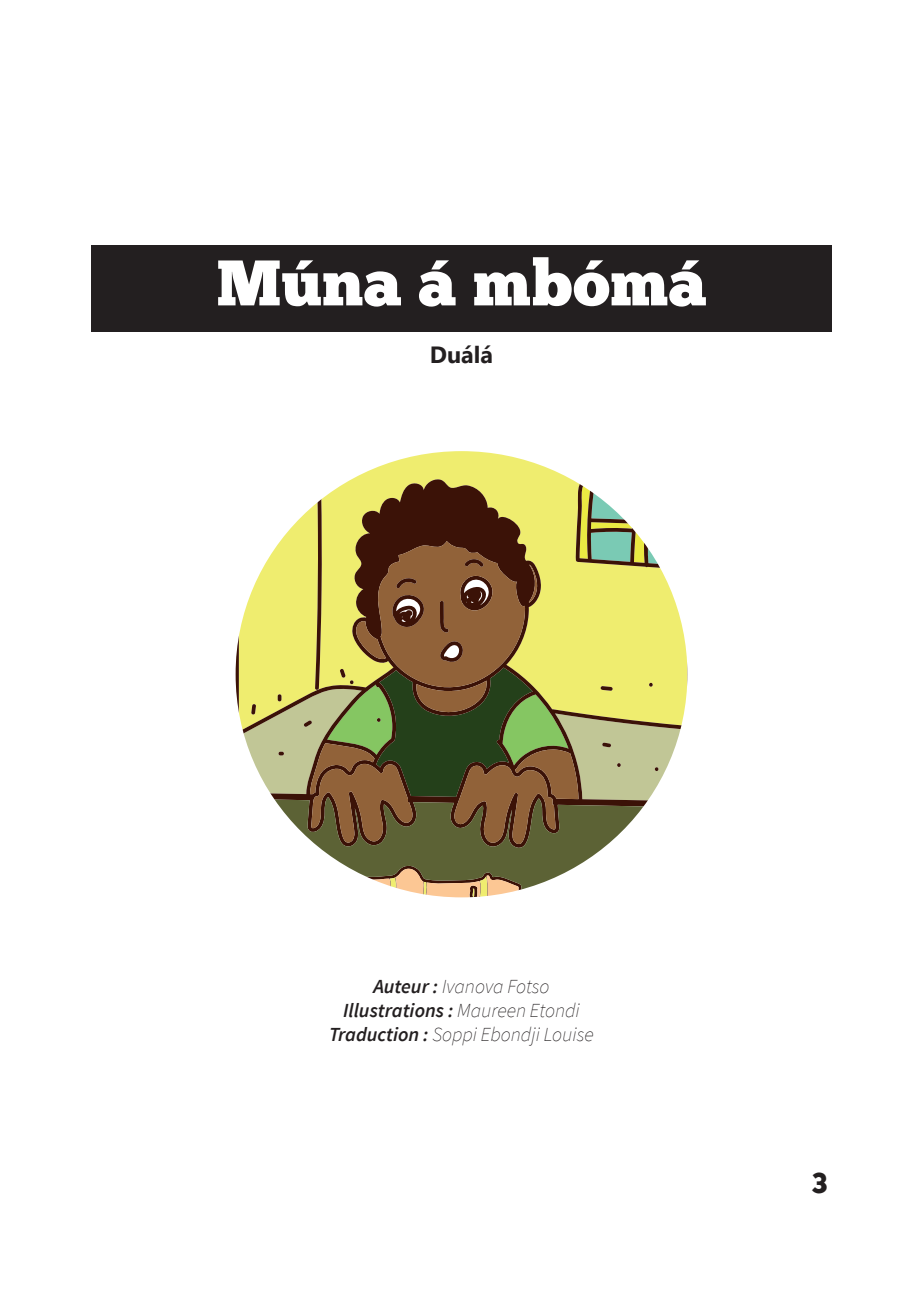
<style>
.page{position:relative;width:923px;height:1290px;background:#fff}
.page>*{position:absolute;margin:0;border:0;box-sizing:border-box;transform-origin:0 0}
.t1{font:64.23px "Chunk Five Ex";color:#fff}
.t2{font:28.53px "Chunk Five Ex";color:#231f20}
.t3{font:700 23.45px "Microsoft New Tai Lue";color:#231f20}
.t4{font:italic 200 19.95px/24px "Source Sans Pro";color:#231f20;text-align:center}
.s1{font-weight:600}
</style>
<div class="page">
<svg style="left:239px;top:451px;width:448px;height:447px"></svg>
<div style="left:91px;top:245px;width:741px;height:87px;background:#231f20"></div>
<h1 class="t1" style="left:216px;top:235px;width:492px">Múna á mbómá</h1>
<p class="t3" style="left:430px;top:341px;width:65px">DUÁLÁ</p>
<p class="t4" style="left:329px;top:975px;width:266px"><span class="s1">Auteur :</span> Ivanova Fotso<br><span class="s1">Illustrations :</span> Maureen Etondi<br><span class="s1">Traduction :</span> Soppi Ebondji Louise</p>
<h2 class="t2" style="left:812px;top:1162px;width:17px">3</h2>
</div>
